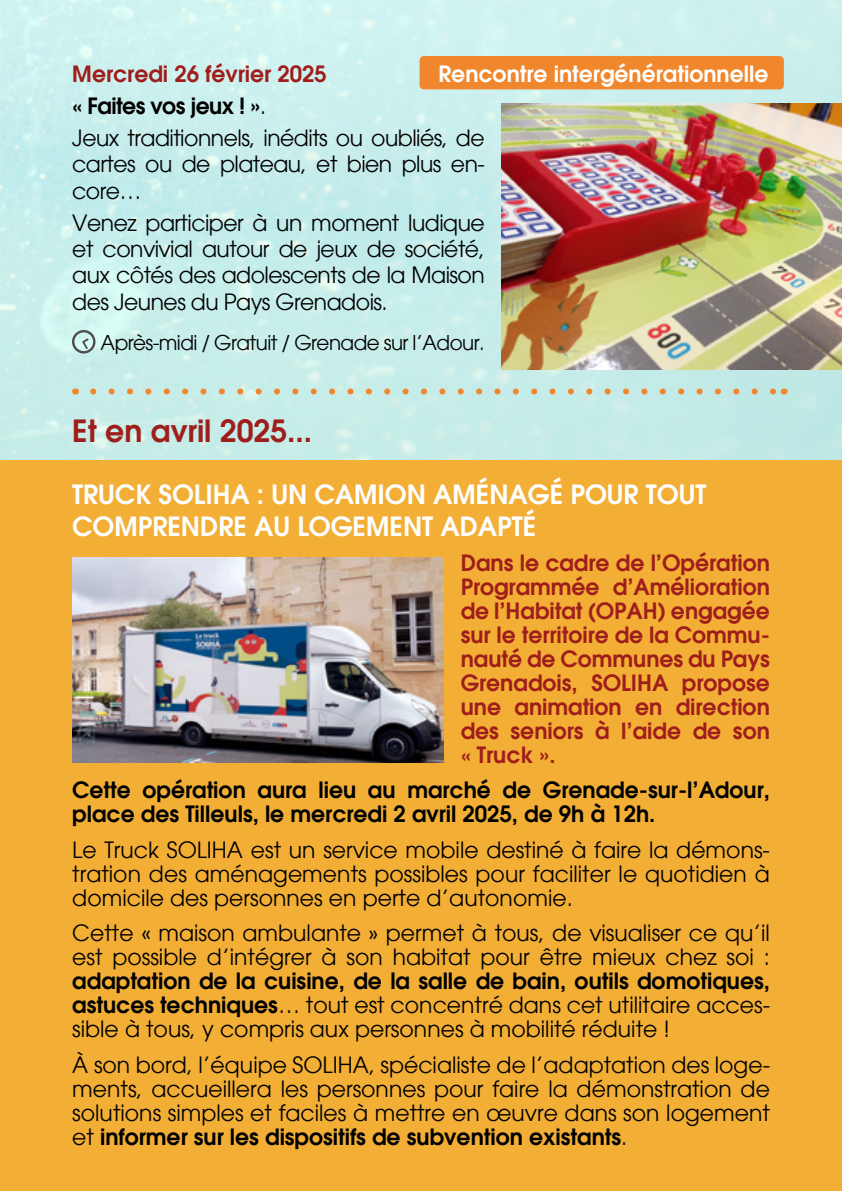
<style>
.page{position:relative;width:842px;height:1191px;background:#fff}
.page>*{position:absolute;margin:0;border:0;box-sizing:border-box;transform-origin:0 0}
.t1{font:600 30px "Avant Garde";color:#9f1d1b}
.t2{font:600 26px/31.2px "Avant Garde";color:#fff}
.t3{font:22px/24px "Avant Garde";color:#000;text-align:justify}
.t4{font:600 22px/24px "Avant Garde";color:#9f1d1b;text-align:justify}
.t5{font:600 22px/24px "Avant Garde";color:#000}
.t6{font:22px/32px "Avant Garde";letter-spacing:-.025em;color:#000}
.t7{font:600 22px "Avant Garde";color:#fff}
.t8{font:20px "Avant Garde";letter-spacing:-.03em;color:#000}
.s1{font-weight:600}
</style>
<div class="page">
<img style="left:0;top:0;width:842px;height:461px">
<img style="left:502px;top:103px;width:340px;height:266px">
<div style="left:0;top:461px;width:842px;height:730px;background:#f2ae35"></div>
<img style="left:72px;top:558px;width:371px;height:205px">
<div style="left:420px;top:56px;width:364px;height:33px;background:#f1872d"></div>
<div style="left:72px;top:330px;width:24px;height:23px;border:2px solid #4d4d4e;border-radius:50%"></div>
<svg style="left:82px;top:338px;width:7px;height:11px"></svg>
<svg style="left:93px;top:388px;width:682px;height:6px;background:#d0d3ba"></svg>
<p class="t4" style="left:72px;top:61px;width:256px">Mercredi 26 février 2025</p>
<p class="t7" style="left:438px;top:59px;width:331px">Rencontre intergénérationnelle</p>
<p class="t6" style="left:72px;top:89px;width:414px"><span class="s1">« Faites vos jeux ! »</span>.<br>Jeux traditionnels, inédits ou oubliés, de</p>
<p class="t6" style="left:72px;top:151px;width:414px;line-height:26.4px">cartes ou de plateau, et bien plus en&shy;core…</p>
<p class="t3" style="left:72px;top:209px;width:414px;line-height:26.4px">Venez participer à un moment ludique et convivial autour de jeux de société, aux côtés des adolescents de la Maison des Jeunes du Pays Grenadois.</p>
<p class="t8" style="left:101px;top:330px;width:386px">Après-midi / Gratuit / Grenade sur l’Adour.</p>
<h1 class="t1" style="left:72px;top:411px;width:242px">Et en avril 2025...</h1>
<p class="t2" style="left:72px;top:479px;width:635px">TRUCK SOLIHA : UN CAMION AMÉNAGÉ POUR TOUT<br>COMPRENDRE AU LOGEMENT ADAPTÉ</p>
<p class="t4" style="left:461px;top:550px;width:311px">Dans le cadre de l’Opération Programmée d’Amélioration de l’Habitat (OPAH) engagée sur le territoire de la Commu&shy;nauté de Communes du Pays Grenadois, SOLIHA propose une animation en direction des seniors à l’aide de son « Truck ».</p>
<p class="t5" style="left:72px;top:778px;width:699px">Cette opération aura lieu au marché de Grenade-sur-l’Adour, place des Tilleuls, le mercredi 2 avril 2025, de 9h à 12h.</p>
<p class="t3" style="left:72px;top:837px;width:699px">Le Truck SOLIHA est un service mobile destiné à faire la démons&shy;tration des aménagements possibles pour faciliter le quotidien à domicile des personnes en perte d’autonomie.</p>
<p class="t3" style="left:72px;top:921px;width:699px">Cette « maison ambulante » permet à tous, de visualiser ce qu’il est possible d’intégrer à son habitat pour être mieux chez soi :</p>
<p class="t3" style="left:72px;top:969px;width:699px"><span class="s1">adaptation de la cuisine, de la salle de bain, outils domotiques, astuces techniques</span>… tout est concentré dans cet utilitaire acces&shy;sible à tous, y compris aux personnes à mobilité réduite !</p>
<p class="t3" style="left:72px;top:1052px;width:699px">À son bord, l’équipe SOLIHA, spécialiste de l’adaptation des loge&shy;ments, accueillera les personnes pour faire la démonstration de solutions simples et faciles à mettre en œuvre dans son logement et <span class="s1">informer sur les dispositifs de subvention existants</span>.</p>
</div>
